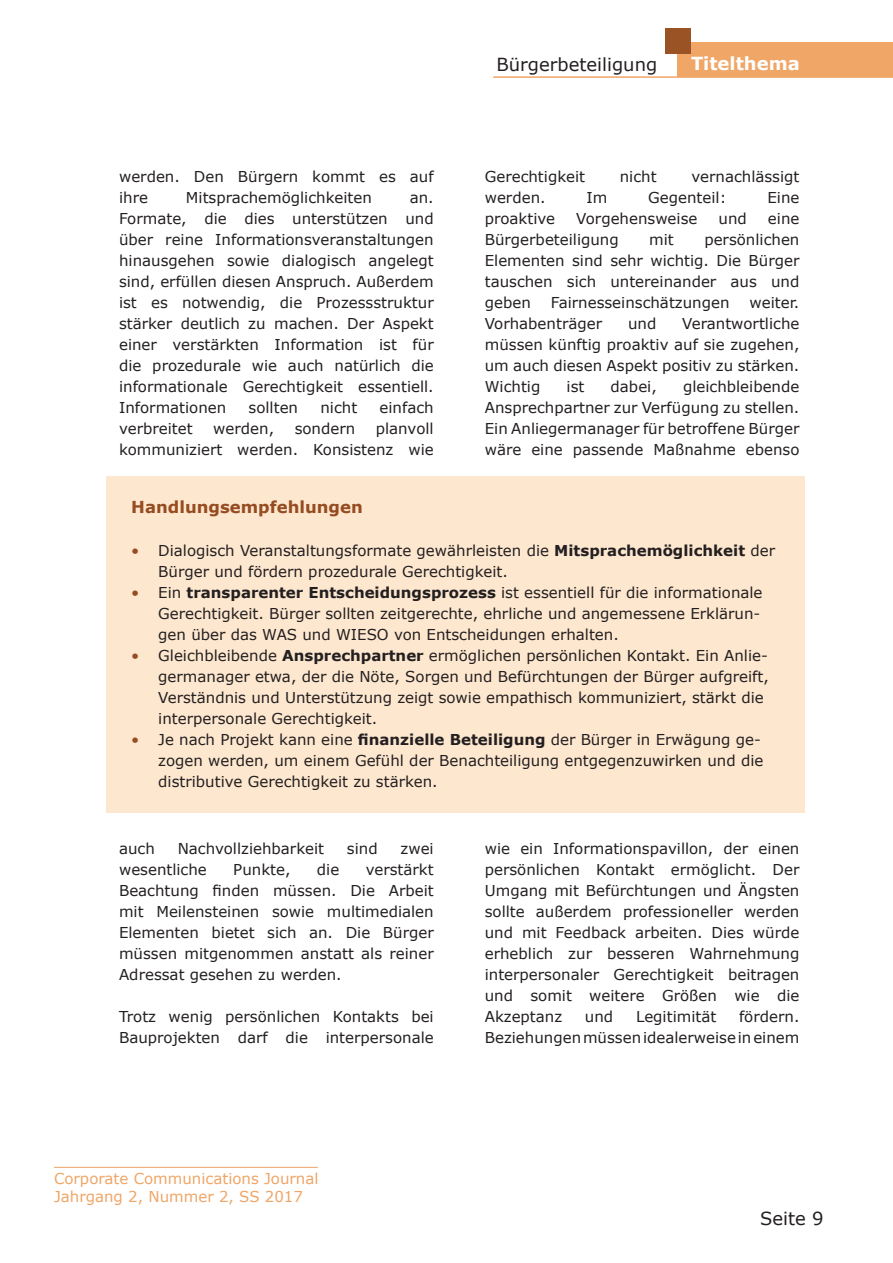
<style>
.page{position:relative;width:893px;height:1263px;background:#fff}
.page>*{position:absolute;margin:0;border:0;box-sizing:border-box;transform-origin:0 0}
.t1{font:18px "Verdana";color:#231f20}
.t2{font:700 18px "Verdana";color:#fff}
.t3{font:700 16.5px "Verdana";color:#964c21}
.t4{font:15px/21px "Verdana";color:#231f20}
.t5{font:15px/18px "Verdana";color:#efa667}
.s1{color:#964c21}
.s2{font-weight:700}
</style>
<div class="page">
<hr style="left:54px;top:1167px;width:264px;height:1px;background:#efa667">
<div style="left:106px;top:476px;width:699px;height:336px;background:#fde7cf"></div>
<div style="left:678px;top:43px;width:215px;height:34px;background:#efa667"></div>
<hr style="left:493px;top:76px;width:400px;height:2px;background:#efa667">
<div style="left:665px;top:28px;width:26px;height:25px;background:#9a5325"></div>
<p class="t4" style="left:119px;top:165px;width:316px">werden. Den Bürgern kommt es auf ihre</p>
<p class="t4" style="left:186px;top:186px;width:187px">Mitsprachemöglichkeiten</p>
<p class="t4" style="left:119px;top:186px;width:316px;text-align:justify;text-indent:291px">an.<br>Formate, die dies unterstützen und über reine Informationsveranstaltungen hinausgehen sowie dialogisch angelegt sind, erfüllen diesen Anspruch. Außerdem ist es notwendig, die Prozessstruktur stärker deutlich zu machen. Der Aspekt einer verstärkten Information ist für die prozedurale wie auch natürlich die informationale Gerechtigkeit essentiell.<br>Informationen</p>
<p class="t4" style="left:249px;top:396px;width:51px">sollten</p>
<p class="t4" style="left:320px;top:396px;width:38px">nicht</p>
<p class="t4" style="left:380px;top:396px;width:56px">einfach</p>
<p class="t4" style="left:119px;top:417px;width:75px">verbreitet</p>
<p class="t4" style="left:213px;top:417px;width:62px">werden,</p>
<p class="t4" style="left:295px;top:417px;width:62px">sondern</p>
<p class="t4" style="left:119px;top:417px;width:316px;text-align:right">planvoll<br>kommuniziert werden. Konsistenz wie</p>
<p class="t1" style="left:496px;top:52px;width:162px">Bürgerbeteiligung</p>
<p class="t2" style="left:691px;top:51px;width:110px">Titelthema</p>
<p class="t4" style="left:485px;top:165px;width:102px">Gerechtigkeit</p>
<p class="t4" style="left:620px;top:165px;width:38px">nicht</p>
<p class="t4" style="left:691px;top:165px;width:110px">vernachlässigt</p>
<p class="t4" style="left:485px;top:186px;width:62px">werden.</p>
<p class="t4" style="left:586px;top:186px;width:22px">Im</p>
<p class="t4" style="left:648px;top:186px;width:80px">Gegenteil:</p>
<p class="t4" style="left:767px;top:186px;width:34px">Eine</p>
<p class="t4" style="left:485px;top:207px;width:72px">proaktive</p>
<p class="t4" style="left:576px;top:207px;width:123px">Vorgehensweise</p>
<p class="t4" style="left:718px;top:207px;width:30px">und</p>
<p class="t4" style="left:768px;top:207px;width:33px">eine</p>
<p class="t4" style="left:485px;top:228px;width:136px">Bürgerbeteiligung</p>
<p class="t4" style="left:649px;top:228px;width:26px">mit</p>
<p class="t4" style="left:485px;top:228px;width:316px;text-align:justify;text-indent:220px">persönlichen Elementen sind sehr wichtig. Die Bürger tauschen sich untereinander aus und geben</p>
<p class="t4" style="left:551px;top:291px;width:180px">Fairnesseinschätzungen</p>
<p class="t4" style="left:749px;top:291px;width:51px">weiter.</p>
<p class="t4" style="left:485px;top:312px;width:119px">Vorhabenträger</p>
<p class="t4" style="left:628px;top:312px;width:30px">und</p>
<p class="t4" style="left:485px;top:312px;width:316px;text-align:justify;text-indent:197px">Verantwortliche müssen künftig proaktiv auf sie zugehen, um auch diesen Aspekt positiv zu stärken.<br>Wichtig</p>
<p class="t4" style="left:485px;top:375px;width:316px;text-align:justify;text-indent:198px">gleichbleibende Ansprechpartner zur Verfügung zu stellen.<br>Ein Anliegermanager für betroffene Bürger wäre eine passende Maßnahme ebenso</p>
<p class="t4" style="left:567px;top:375px;width:19px">ist</p>
<p class="t4" style="left:611px;top:375px;width:48px">dabei,</p>
<p class="t3" style="left:131px;top:495px;width:233px">Handlungsempfehlungen</p>
<p class="t4" style="left:158px;top:540px;width:618px;text-indent:-27px"><span class="s1">•</span> Dialogisch Veranstaltungsformate gewährleisten die <span class="s2">Mitsprachemöglichkeit</span> der<br>Bürger und fördern prozedurale Gerechtigkeit.</p>
<p class="t4" style="left:158px;top:582px;width:606px;text-indent:-27px"><span class="s1">•</span> Ein <span class="s2">transparenter Entscheidungsprozess</span> ist essentiell für die informationale<br>Gerechtigkeit. Bürger sollten zeitgerechte, ehrliche und angemessene Erklärun&shy;gen über das WAS und WIESO von Entscheidungen erhalten.</p>
<p class="t4" style="left:158px;top:645px;width:612px;text-indent:-27px"><span class="s1">•</span> Gleichbleibende <span class="s2">Ansprechpartner</span> ermöglichen persönlichen Kontakt. Ein Anlie&shy;germanager etwa, der die Nöte, Sorgen und Befürchtungen der Bürger aufgreift, Verständnis und Unterstützung zeigt sowie empathisch kommuniziert, stärkt die interpersonale Gerechtigkeit.</p>
<p class="t4" style="left:158px;top:729px;width:607px;text-indent:-27px"><span class="s1">•</span> Je nach Projekt kann eine <span class="s2">finanzielle Beteiligung</span> der Bürger in Erwägung ge&shy;zogen werden, um einem Gefühl der Benachteiligung entgegenzuwirken und die distributive Gerechtigkeit zu stärken.</p>
<p class="t4" style="left:119px;top:837px;width:37px">auch</p>
<p class="t4" style="left:178px;top:837px;width:148px">Nachvollziehbarkeit</p>
<p class="t4" style="left:347px;top:837px;width:32px">sind</p>
<p class="t4" style="left:401px;top:837px;width:35px">zwei</p>
<p class="t4" style="left:119px;top:858px;width:89px">wesentliche</p>
<p class="t4" style="left:233px;top:858px;width:59px">Punkte,</p>
<p class="t4" style="left:317px;top:858px;width:24px">die</p>
<p class="t4" style="left:119px;top:858px;width:316px;text-align:justify;text-indent:247px">verstärkt Beachtung finden müssen. Die Arbeit mit Meilensteinen sowie multimedialen Elementen bietet sich an. Die Bürger müssen mitgenommen anstatt als reiner Adressat gesehen zu werden.</p>
<p class="t4" style="left:119px;top:1005px;width:316px">Trotz wenig persönlichen Kontakts bei<br>Bauprojekten darf die interpersonale</p>
<p class="t5" style="left:54px;top:1169px;width:266px">Corporate Communications Journal<br>Jahrgang 2, Nummer 2, SS 2017</p>
<p class="t4" style="left:485px;top:837px;width:316px;text-align:justify">wie ein Informationspavillon, der einen persönlichen Kontakt ermöglicht. Der Umgang mit Befürchtungen und Ängsten sollte außerdem professioneller werden und mit Feedback arbeiten. Dies würde erheblich zur besseren Wahrnehmung interpersonaler Gerechtigkeit beitragen und somit weitere Größen wie die Akzeptanz</p>
<p class="t4" style="left:485px;top:1005px;width:316px;text-align:right">fördern.<br>Beziehungen müssen idealerweise in einem</p>
<p class="t4" style="left:585px;top:1005px;width:30px">und</p>
<p class="t4" style="left:636px;top:1005px;width:82px">Legitimität</p>
<p class="t1" style="left:760px;top:1206px;width:65px">Seite 9</p>
</div>
